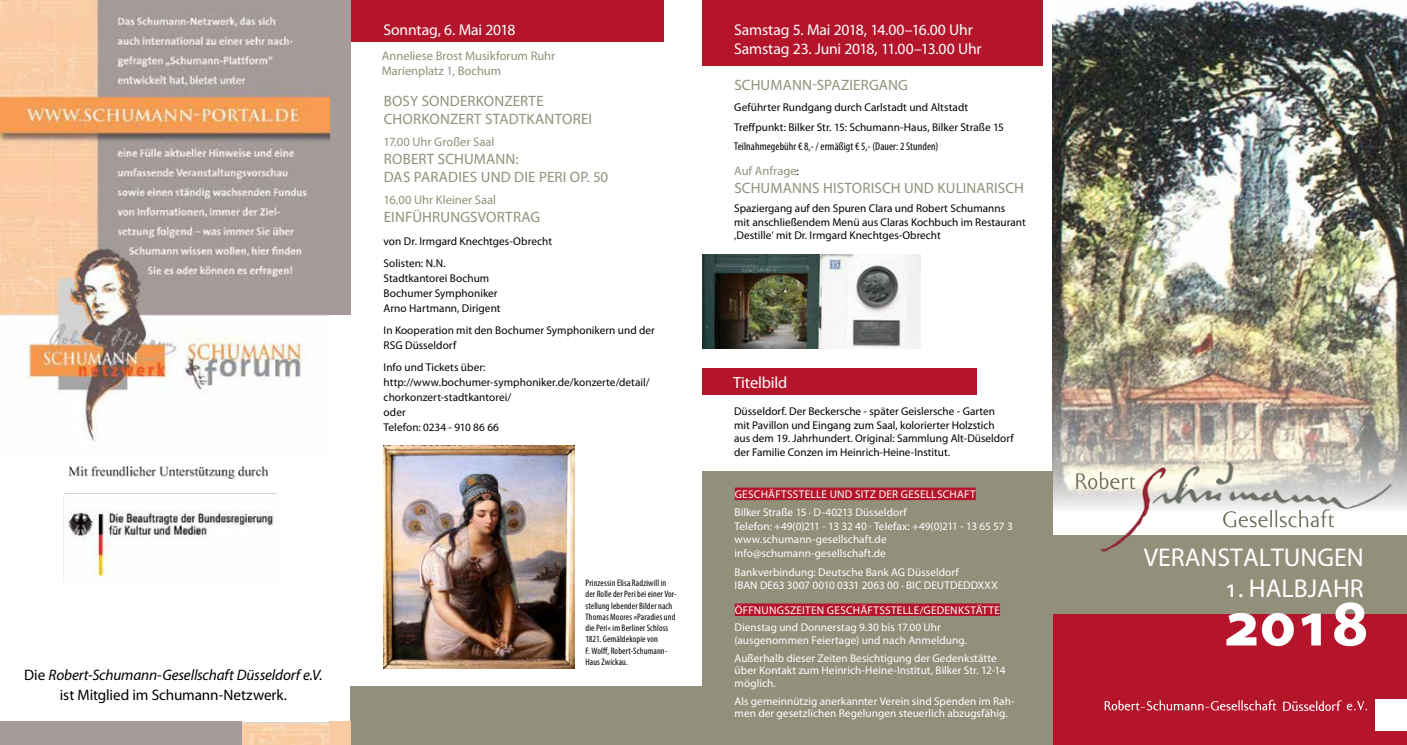
<style>
.page{position:relative;width:1407px;height:745px;background:#fff}
.page>*{position:absolute;margin:0;border:0;box-sizing:border-box;transform-origin:0 0}
.t1{font:700 65.12px "Grandesign Neue Roman";color:#fff}
.t2{font:25.75px "Grandesign Neue Roman";color:#fff}
.t3{font:16.25px "Myriad Pro";letter-spacing:-.01em;color:#fff}
.t4{font:15.62px/18.8px "Myriad Pro";letter-spacing:-.01em;color:#fff}
.t5{font:italic 15.12px/20.2px "Myriad Pro";letter-spacing:-.01em;color:#000;text-align:center}
.t6{font:15px/18px "Myriad Pro";letter-spacing:.01em;color:#92907b}
.t7{font:12.5px/15px "Myriad Pro";color:#92907b}
.t8{font:11.25px/15px "Myriad Pro";color:#000}
.t9{font:11.25px/13.5px "Myriad Pro";letter-spacing:.005em;color:#fff}
.t10{font:condensed 11.25px "Myriad Pro";letter-spacing:.005em;color:#000}
.t11{font:condensed 9.38px/11.2px "Myriad Pro";letter-spacing:.015em;color:#000}
.s1{font-style:normal}
.s2{font-size:11.25px;color:#000}
</style>
<div class="page">
<div style="left:351px;top:686px;width:1056px;height:58px;background:#92907b"></div>
<div style="left:315px;top:0;width:36px;height:314px;background:#a59b9b"></div>
<img style="left:1052px;top:0;width:355px;height:510px">
<div style="left:1052px;top:613px;width:355px;height:131px;background:#b5152b"></div>
<div style="left:1375px;top:698px;width:32px;height:32px;background:#fff"></div>
<div style="left:1052px;top:534px;width:355px;height:79px;background:#92907b"></div>
<img style="left:1098px;top:457px;width:52px;height:95px">
<img style="left:1150px;top:450px;width:243px;height:85px">
<svg style="left:1223px;top:509px;width:111px;height:18px"></svg>
<svg style="left:1076px;top:471px;width:59px;height:18px"></svg>
<div style="left:329px;top:721px;width:22px;height:23px;background:#facba2"></div>
<img style="left:0;top:0;width:329px;height:744px">
<div style="left:0;top:721px;width:241px;height:23px;background:#a59b9b"></div>
<div style="left:4px;top:654px;width:330px;height:56px;background:#fff"></div>
<svg style="left:1283px;top:700px;width:84px;height:10px"></svg>
<svg style="left:1104px;top:699px;width:172px;height:11px"></svg>
<div style="left:351px;top:0;width:312px;height:41px;background:#b5152b"></div>
<div style="left:702px;top:471px;width:350px;height:273px;background:#92907b"></div>
<div style="left:735px;top:487px;width:241px;height:13px;background:#b5152b"></div>
<div style="left:735px;top:603px;width:265px;height:12px;background:#b5152b"></div>
<div style="left:702px;top:0;width:340px;height:65px;background:#b5152b"></div>
<img style="left:702px;top:254px;width:219px;height:94px">
<div style="left:702px;top:368px;width:274px;height:27px;background:#b5152b"></div>
<img style="left:384px;top:445px;width:190px;height:222px">
<h3 class="t5" style="left:24px;top:664px;width:300px"><span class="s1">Die</span> Robert-Schumann-Gesellschaft Düsseldorf e.V. <span class="s1">ist Mitglied im Schumann-Netzwerk.</span></h3>
<h3 class="t4" style="left:383px;top:20px;width:134px">Sonntag, 6. Mai 2018</h3>
<p class="t7" style="left:382px;top:48px;width:175px">Anneliese Brost Musikforum Ruhr<br>Marienplatz 1, Bochum</p>
<h3 class="t6" style="left:384px;top:92px;width:210px">BOSY SONDERKONZERTE<br>CHORKONZERT STADTKANTOREI</h3>
<p class="t7" style="left:384px;top:134px;width:112px">17.00 Uhr Großer Saal</p>
<h3 class="t6" style="left:384px;top:150px;width:226px">ROBERT SCHUMANN:<br>DAS PARADIES UND DIE PERI OP. 50</h3>
<p class="t7" style="left:384px;top:192px;width:114px">16.00 Uhr Kleiner Saal</p>
<h3 class="t6" style="left:384px;top:208px;width:158px">EINFÜHRUNGSVORTRAG</h3>
<p class="t8" style="left:384px;top:229px;width:170px;line-height:22.1px">von Dr. Irmgard Knechtges-Obrecht<br>Solisten: N.N.</p>
<p class="t8" style="left:384px;top:270px;width:118px">Stadtkantorei Bochum<br>Bochumer Symphoniker<br>Arno Hartmann, Dirigent</p>
<p class="t8" style="left:384px;top:322px;width:273px">In Kooperation mit den Bochumer Symphonikern und der<br>RSG Düsseldorf</p>
<p class="t8" style="left:384px;top:359px;width:268px">Info und Tickets über: http://www.bochumer-symphoniker.de/konzerte/detail/ chorkonzert-stadtkantorei/<br>oder<br>Telefon: 0234 - 910 86 66</p>
<p class="t11" style="left:585px;top:577px;width:93px">Prinzessin Elisa Radziwill in der Rolle der Peri bei einer Vor&shy;stellung lebender Bilder nach<br>Thomas Moores »Paradies und die Peri« im Berliner Schloss<br>1821. Gemäldekopie von<br>F. Wolff, Robert-Schumann-<br>Haus Zwickau.</p>
<h3 class="t4" style="left:734px;top:20px;width:249px">Samstag 5. Mai 2018, 14.00–16.00 Uhr<br>Samstag 23. Juni 2018, 11.00–13.00 Uhr</h3>
<h3 class="t6" style="left:734px;top:76px;width:175px">SCHUMANN-SPAZIERGANG</h3>
<p class="t8" style="left:734px;top:96px;width:271px;line-height:20.4px">Geführter Rundgang durch Carlstadt und Altstadt<br>Treffpunkt: Bilker Str. 15: Schumann-Haus, Bilker Straße 15</p>
<p class="t10" style="left:734px;top:139px;width:206px">Teilnahmegebühr € 8,- / ermäßigt € 5,- (Dauer: 2 Stunden)</p>
<p class="t7" style="left:734px;top:163px;width:66px">Auf Anfrage<span class="s2">:</span></p>
<h3 class="t6" style="left:734px;top:179px;width:291px">SCHUMANNS HISTORISCH UND KULINARISCH</h3>
<p class="t8" style="left:734px;top:201px;width:293px;line-height:13.5px">Spaziergang auf den Spuren Clara und Robert Schumanns<br>mit anschließendem Menü aus Claras Kochbuch im Restaurant ‚Destille‘ mit Dr. Irmgard Knechtges-Obrecht</p>
<h3 class="t3" style="left:733px;top:372px;width:56px">Titelbild</h3>
<p class="t8" style="left:734px;top:404px;width:281px;line-height:13.5px">Düsseldorf. Der Beckersche - später Geislersche - Garten<br>mit Pavillon und Eingang zum Saal, kolorierter Holzstich aus dem 19. Jahrhundert. Original: Sammlung Alt-Düseldorf der Familie Conzen im Heinrich-Heine-Institut.</p>
<p class="t9" style="left:734px;top:484px;width:243px;line-height:18.8px">GESCHÄFTSSTELLE UND SITZ DER GESELLSCHAFT<br>Bilker Straße 15 . D-40213 Düsseldorf</p>
<p class="t9" style="left:734px;top:519px;width:280px">Telefon: +49(0)211 - 13 32 40 . Telefax: +49(0)211 - 13 65 57 3 www.schumann-gesellschaft.de info@schumann-gesellschaft.de</p>
<p class="t9" style="left:734px;top:564px;width:265px">Bankverbindung: Deutsche Bank AG Düsseldorf<br>IBAN DE63 3007 0010 0331 2063 00 . BIC DEUTDEDDXXX</p>
<p class="t9" style="left:734px;top:600px;width:267px;line-height:17.9px">ÖFFNUNGSZEITEN GESCHÄFTSSTELLE/GEDENKSTÄTTE<br>Dienstag und Donnerstag 9.30 bis 17.00 Uhr</p>
<p class="t9" style="left:734px;top:630px;width:264px;line-height:17.9px">(ausgenommen Feiertage) und nach Anmeldung.<br>Außerhalb dieser Zeiten Besichtigung der Gedenkstätte</p>
<p class="t9" style="left:734px;top:663px;width:272px;line-height:12.5px">über Kontakt zum Heinrich-Heine-Institut, Bilker Str. 12-14 möglich.</p>
<p class="t9" style="left:734px;top:694px;width:281px;line-height:12.5px">Als gemeinnützig anerkannter Verein sind Spenden im Rah&shy;men der gesetzlichen Regelungen steuerlich abzugsfähig.</p>
<h2 class="t2" style="left:1144px;top:542px;width:221px">VERANSTALTUNGEN</h2>
<h2 class="t2" style="left:1225px;top:573px;width:140px">1. HALBJAHR</h2>
<h1 class="t1" style="left:1223px;top:586px;width:146px">2018</h1>
</div>
